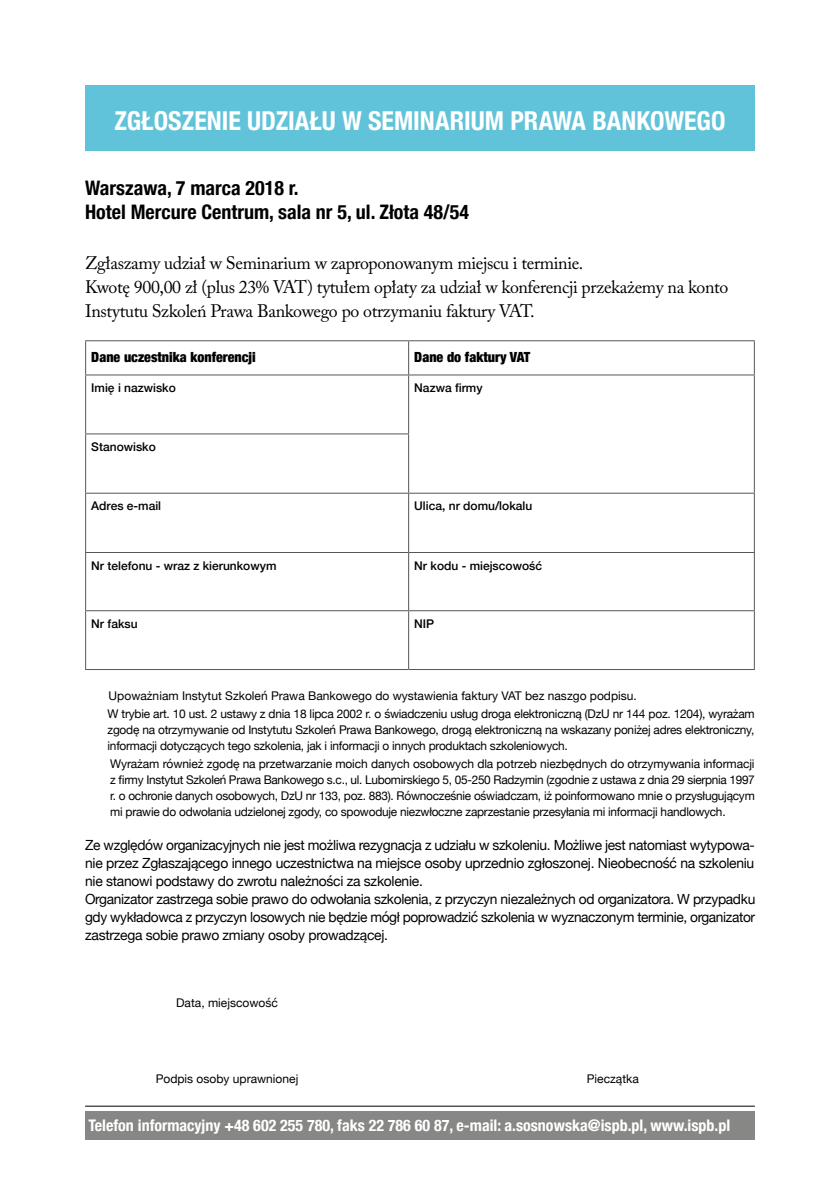
<style>
.page{position:relative;width:840px;height:1191px;background:#fff}
.page>*{position:absolute;margin:0;border:0;box-sizing:border-box;transform-origin:0 0}
.t1{font:700 condensed 26px "Helvetica Neue";color:#fff}
.t2{font:700 condensed 20px/24px "Helvetica Neue";color:#000}
.t3{font:18px/24px "Adobe Caslon Pro";letter-spacing:-.02em;color:#000}
.t4{font:700 condensed 16px "Helvetica Neue";color:#fff}
.t5{font:14px/18px "Helvetica Neue";letter-spacing:-.025em;color:#000}
.t6{font:900 condensed 14px "Helvetica Neue";color:#000}
.t7{font:12px/16px "Helvetica Neue";letter-spacing:-.02em;color:#000}
.t8{font:500 12px "Helvetica Neue";color:#000}
.t9{font:12px "Helvetica Neue";color:#000}
</style>
<div class="page">
<div style="left:85px;top:85px;width:669px;height:66px;background:#60c3d9"></div>
<hr style="left:85px;top:340px;width:323px;height:1px;background:#565656">
<hr style="left:85px;top:341px;width:1px;height:33px;background:#565656">
<hr style="left:408px;top:340px;width:346px;height:1px;background:#565656">
<hr style="left:408px;top:341px;width:1px;height:33px;background:#565656">
<hr style="left:753px;top:341px;width:1px;height:33px;background:#565656">
<hr style="left:85px;top:374px;width:323px;height:1px;background:#565656">
<hr style="left:85px;top:375px;width:1px;height:58px;background:#565656">
<hr style="left:408px;top:374px;width:346px;height:1px;background:#565656">
<hr style="left:408px;top:375px;width:1px;height:58px;background:#565656">
<hr style="left:753px;top:375px;width:1px;height:59px;background:#565656">
<hr style="left:85px;top:433px;width:324px;height:1px;background:#565656">
<hr style="left:85px;top:434px;width:1px;height:59px;background:#565656">
<hr style="left:408px;top:434px;width:1px;height:59px;background:#565656">
<hr style="left:753px;top:434px;width:1px;height:59px;background:#565656">
<hr style="left:85px;top:493px;width:323px;height:1px;background:#565656">
<hr style="left:85px;top:494px;width:1px;height:58px;background:#565656">
<hr style="left:408px;top:493px;width:346px;height:1px;background:#565656">
<hr style="left:408px;top:494px;width:1px;height:58px;background:#565656">
<hr style="left:753px;top:494px;width:1px;height:58px;background:#565656">
<hr style="left:85px;top:552px;width:323px;height:1px;background:#565656">
<hr style="left:85px;top:553px;width:1px;height:57px;background:#565656">
<hr style="left:408px;top:552px;width:346px;height:1px;background:#565656">
<hr style="left:408px;top:553px;width:1px;height:57px;background:#565656">
<hr style="left:753px;top:553px;width:1px;height:57px;background:#565656">
<hr style="left:85px;top:610px;width:323px;height:1px;background:#565656">
<hr style="left:85px;top:611px;width:1px;height:58px;background:#565656">
<hr style="left:408px;top:610px;width:346px;height:1px;background:#565656">
<hr style="left:408px;top:611px;width:1px;height:58px;background:#565656">
<hr style="left:753px;top:611px;width:1px;height:58px;background:#565656">
<hr style="left:85px;top:669px;width:323px;height:1px;background:#565656">
<hr style="left:408px;top:669px;width:346px;height:1px;background:#565656">
<hr style="left:85px;top:1105px;width:669px;height:1px;background:#000">
<div style="left:85px;top:1111px;width:669px;height:29px;background:#878786"></div>
<h1 class="t1" style="left:114px;top:99px;width:612px">ZGŁOSZENIE UDZIAŁU W SEMINARIUM PRAWA BANKOWEGO</h1>
<h2 class="t2" style="left:85px;top:174px;width:385px">Warszawa, 7 marca 2018 r.<br>Hotel Mercure Centrum, sala nr 5, ul. Złota 48/54</h2>
<h3 class="t3" style="left:85px;top:251px;width:644px">Zgłaszamy udział w Seminarium w zaproponowanym miejscu i terminie.<br>Kwotę 900,00 zł (plus 23% VAT) tytułem opłaty za udział w konferencji przekażemy na konto<br>Instytutu Szkoleń Prawa Bankowego po otrzymaniu faktury VAT.</h3>
<p class="t6" style="left:91px;top:345px;width:166px">Dane uczestnika konferencji</p>
<p class="t6" style="left:414px;top:345px;width:117px">Dane do faktury VAT</p>
<p class="t8" style="left:91px;top:378px;width:86px">Imię i nazwisko</p>
<p class="t8" style="left:414px;top:378px;width:70px">Nazwa firmy</p>
<p class="t8" style="left:91px;top:437px;width:66px">Stanowisko</p>
<p class="t8" style="left:91px;top:496px;width:71px">Adres e-mail</p>
<p class="t8" style="left:414px;top:496px;width:119px">Ulica, nr domu/lokalu</p>
<p class="t8" style="left:91px;top:555px;width:186px">Nr telefonu - wraz z kierunkowym</p>
<p class="t8" style="left:414px;top:555px;width:129px">Nr kodu - miejscowość</p>
<p class="t8" style="left:91px;top:614px;width:48px">Nr faksu</p>
<p class="t8" style="left:414px;top:614px;width:22px">NIP</p>
<p class="t7" style="left:107px;top:687px;width:648px;line-height:18px">Upoważniam Instytut Szkoleń Prawa Bankowego do wystawienia faktury VAT bez naszgo podpisu.<br>W trybie art. 10 ust. 2 ustawy z dnia 18 lipca 2002 r. o świadczeniu usług droga elektroniczną (DzU nr 144 poz. 1204), wyrażam</p>
<p class="t7" style="left:107px;top:722px;width:648px">zgodę na otrzymywanie od Instytutu Szkoleń Prawa Bankowego, drogą elektroniczną na wskazany poniżej adres elektroniczny, informacji dotyczących tego szkolenia, jak i informacji o innych produktach szkoleniowych.</p>
<p class="t7" style="left:110px;top:756px;width:645px;text-align:justify">Wyrażam również zgodę na przetwarzanie moich danych osobowych dla potrzeb niezbędnych do otrzymywania informacji z firmy Instytut Szkoleń Prawa Bankowego s.c., ul. Lubomirskiego 5, 05-250 Radzymin (zgodnie z ustawa z dnia 29 sierpnia 1997 r. o ochronie danych osobowych, DzU nr 133, poz. 883). Równocześnie oświadczam, iż poinformowano mnie o przysługującym mi prawie do odwołania udzielonej zgody, co spowoduje niezwłoczne zaprzestanie przesyłania mi informacji handlowych.</p>
<p class="t5" style="left:85px;top:836px;width:671px">Ze względów organizacyjnych nie jest możliwa rezygnacja z udziału w szkoleniu. Możliwe jest natomiast wytypowa&shy;nie przez Zgłaszającego innego uczestnictwa na miejsce osoby uprzednio zgłoszonej. Nieobecność na szkoleniu nie stanowi podstawy do zwrotu należności za szkolenie.<br>Organizator zastrzega sobie prawo do odwołania szkolenia, z przyczyn niezależnych od organizatora. W przypadku gdy wykładowca z przyczyn losowych nie będzie mógł poprowadzić szkolenia w wyznaczonym terminie, organizator zastrzega sobie prawo zmiany osoby prowadzącej.</p>
<p class="t9" style="left:176px;top:993px;width:103px">Data, miejscowość</p>
<p class="t9" style="left:156px;top:1069px;width:144px">Podpis osoby uprawnionej</p>
<p class="t9" style="left:586px;top:1070px;width:53px">Pieczątka</p>
<h3 class="t4" style="left:88px;top:1112px;width:643px">Telefon informacyjny +48 602 255 780, faks 22 786 60 87, e-mail: a.sosnowska@ispb.pl, www.ispb.pl</h3>
</div>
